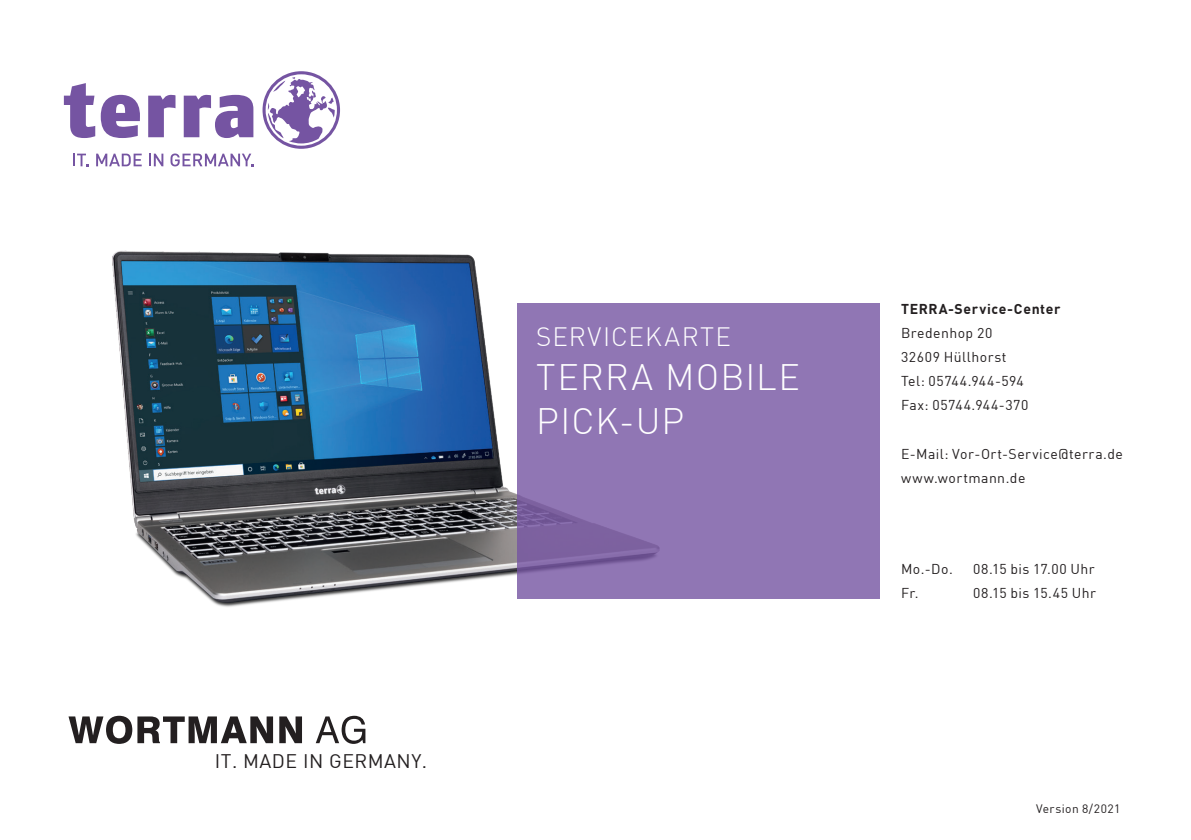
<style>
.page{position:relative;width:1191px;height:840px;background:#fff}
.page>*{position:absolute;margin:0;border:0;box-sizing:border-box;transform-origin:0 0}
.t1{font:300 36px "DIN Offc Pro";letter-spacing:.03em;color:#fff}
.t2{font:300 26px "DIN Offc Pro";letter-spacing:.05em;color:#fff}
.t3{font:19.2px "DIN Offc Pro";letter-spacing:.025em;color:#231f20}
.Informationen{font:14px/24px "DIN Offc Pro";letter-spacing:.03em;color:#231f20}
.t4{font:700 14px "DIN Offc Pro";letter-spacing:.045em;color:#231f20}
.t5{font:12px "DIN Offc Pro";letter-spacing:.035em;color:#231f20}
</style>
<div class="page">
<img style="left:80px;top:130px;width:718px;height:601px">
<div style="left:517px;top:303px;width:363px;height:295px;background:#9076b4"></div>
<svg style="left:64px;top:83px;width:31px;height:55px"></svg>
<svg style="left:101px;top:95px;width:39px;height:43px"></svg>
<svg style="left:148px;top:95px;width:27px;height:42px"></svg>
<svg style="left:184px;top:95px;width:69px;height:43px"></svg>
<svg style="left:262px;top:71px;width:78px;height:78px"></svg>
<svg style="left:73px;top:153px;width:16px;height:13px"></svg>
<svg style="left:96px;top:153px;width:46px;height:13px"></svg>
<svg style="left:149px;top:153px;width:14px;height:13px"></svg>
<svg style="left:170px;top:153px;width:83px;height:13px"></svg>
<svg style="left:68px;top:715px;width:297px;height:28px"></svg>
<p class="t3" style="left:215px;top:745px;width:214px">IT. MADE IN GERMANY.</p>
<p class="t2" style="left:536px;top:316px;width:196px">SERVICEKARTE</p>
<p class="t1" style="left:536px;top:349px;width:265px">TERRA MOBILE</p>
<p class="t1" style="left:536px;top:393px;width:150px">PICK-UP</p>
<p class="t4" style="left:901px;top:297px;width:161px">TERRA-Service-Center</p>
<p class="Informationen" style="left:901px;top:319px;width:93px">Bredenhop 20</p>
<p class="Informationen" style="left:901px;top:343px;width:107px">32609 Hüllhorst</p>
<p class="Informationen" style="left:901px;top:367px;width:129px">Tel: 05744.944-594<br>Fax: 05744.944-370</p>
<p class="Informationen" style="left:901px;top:440px;width:223px">E-Mail: Vor-Ort-Service@terra.de www.wortmann.de</p>
<p class="Informationen" style="left:901px;top:555px;width:53px">Mo.-Do.</p>
<p class="Informationen" style="left:973px;top:555px;width:123px">08.15 bis 17.00 Uhr</p>
<p class="Informationen" style="left:901px;top:579px;width:19px">Fr.</p>
<p class="Informationen" style="left:973px;top:579px;width:124px">08.15 bis 15.45 Uhr</p>
<p class="t5" style="left:1036px;top:799px;width:86px">Version 8/2021</p>
</div>
